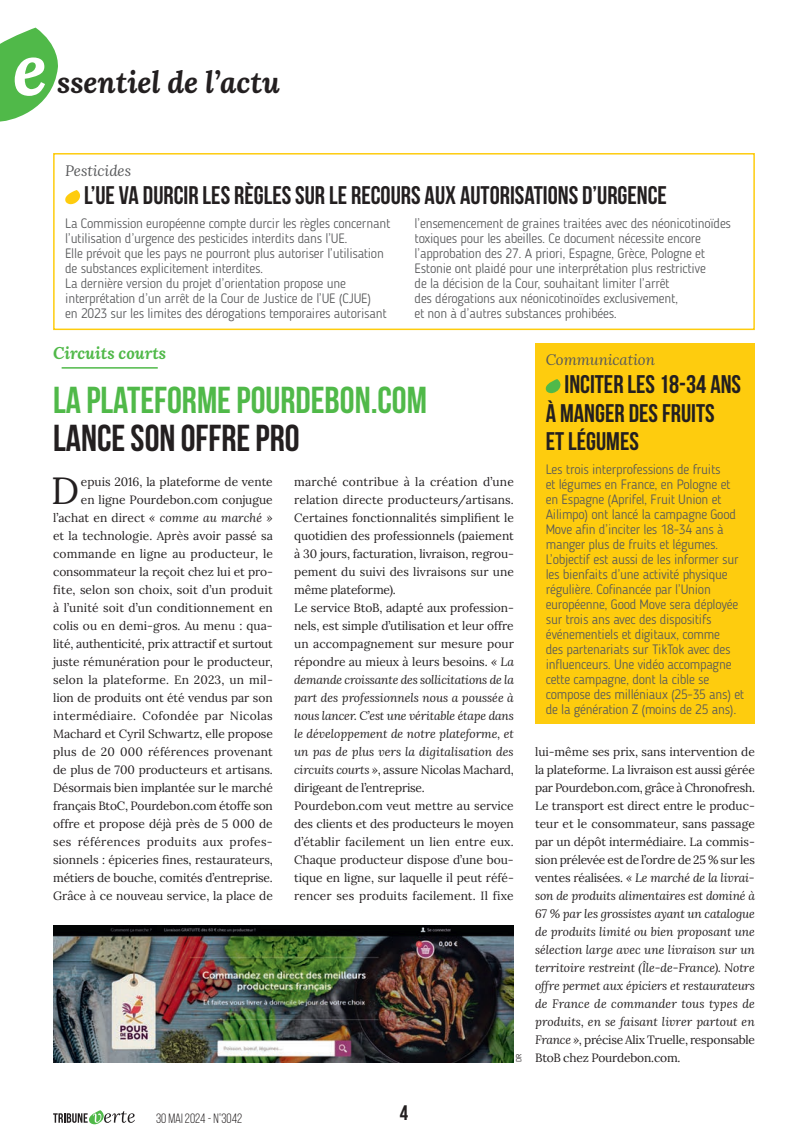
<style>
.page{position:relative;width:808px;height:1148px;background:#fff}
.page>*{position:absolute;margin:0;border:0;box-sizing:border-box;transform-origin:0 0}
.t1{font:italic 700 73.5px "Lora";color:#fff}
.t2{font:37.65px "Lora";color:#231f20}
.t3{font:700 37.5px "Bebas Neue";color:#50b949}
.t4{font:700 37.5px "Bebas Neue";color:#231f20}
.t5{font:italic 700 30px "Lora";letter-spacing:-.005em;color:#231f20}
.t6{font:700 25.5px/28.5px "Bebas Neue";color:#231f20}
.t7{font:700 21px "Bebas Neue";color:#231f20}
.t8{font:italic 700 16.5px "Lora";color:#50b949}
.t9{font:italic 15px "Lora";letter-spacing:-.005em;color:#57585a}
.t10{font:300 13.5px/15px "Blogger Sans";letter-spacing:-.015em;color:#57585a}
.t11{font:13.5px "Bebas Neue";color:#231f20}
.t12{font:12px/18px "Lora";color:#231f20;text-align:right}
.t13{font:italic 12px/18px "Lora";letter-spacing:.005em;color:#231f20;text-align:justify}
.t14{font:300 7.5px "Blogger Sans";color:#231f20}
.s1{font-style:italic}
.s2{font-style:normal}
</style>
<div class="page">
<svg style="left:65px;top:190px;width:15px;height:14px"></svg>
<div style="left:53px;top:153px;width:702px;height:177px;border:2px solid #fecc0e"></div>
<div style="left:535px;top:344px;width:220px;height:380px;background:#fecc0e"></div>
<svg style="left:545px;top:379px;width:16px;height:14px"></svg>
<svg style="left:0;top:28px;width:58px;height:94px"></svg>
<svg style="left:53px;top:1110px;width:82px;height:14px"></svg>
<hr style="left:62px;top:367px;width:96px;height:2px;background:#50b949">
<img style="left:53px;top:926px;width:461px;height:137px">
<h1 class="t1" style="left:13px;top:16px;width:36px">e</h1>
<h3 class="t5" style="left:57px;top:60px;width:224px">ssentiel de l’actu</h3>
<p class="t9" style="left:65px;top:160px;width:67px">Pesticides</p>
<h3 class="t6" style="left:84px;top:181px;width:584px">L’UE VA DURCIR LES RÈGLES SUR LE RECOURS AUX AUTORISATIONS D’URGENCE</h3>
<p class="t10" style="left:65px;top:215px;width:327px">La Commission européenne compte durcir les règles concernant l’utilisation d’urgence des pesticides interdits dans l’UE.<br>Elle prévoit que les pays ne pourront plus autoriser l’utilisation de substances explicitement interdites.<br>La dernière version du projet d’orientation propose une interprétation d’un arrêt de la Cour de Justice de l’UE (CJUE)<br>en 2023 sur les limites des dérogations temporaires autorisant</p>
<p class="t10" style="left:415px;top:215px;width:318px">l’ensemencement de graines traitées avec des néonicotinoïdes toxiques pour les abeilles. Ce document nécessite encore l’approbation des 27. A priori, Espagne, Grèce, Pologne et Estonie ont plaidé pour une interprétation plus restrictive<br>de la décision de la Cour, souhaitant limiter l’arrêt<br>des dérogations aux néonicotinoïdes exclusivement,<br>et non à d’autres substances prohibées.</p>
<p class="t9" style="left:546px;top:349px;width:111px">Communication</p>
<h3 class="t6" style="left:546px;top:370px;width:197px;text-indent:19px">INCITER LES 18-34 ANS<br>À MANGER DES FRUITS<br>ET LÉGUMES</h3>
<p class="t10" style="left:546px;top:461px;width:200px">Les trois interprofessions de fruits<br>et légumes en France, en Pologne et en Espagne (Aprifel, Fruit Union et Ailimpo) ont lancé la campagne Good Move afin d’inciter les 18-34 ans à manger plus de fruits et légumes.<br>L’objectif est aussi de les informer sur les bienfaits d’une activité physique régulière. Cofinancée par l’Union européenne, Good Move sera déployée sur trois ans avec des dispositifs événementiels et digitaux, comme<br>des partenariats sur TikTok avec des influenceurs. Une vidéo accompagne cette campagne, dont la cible se compose des milléniaux (25-35 ans) et de la génération Z (moins de 25 ans).</p>
<h3 class="t8" style="left:53px;top:341px;width:115px">Circuits courts</h3>
<h3 class="t3" style="left:53px;top:380px;width:375px">LA PLATEFORME POURDEBON.COM</h3>
<h3 class="t4" style="left:53px;top:417px;width:248px">LANCE SON OFFRE PRO</h3>
<h2 class="t2" style="left:51px;top:462px;width:30px">D</h2>
<p class="t12" style="left:53px;top:472px;width:221px">epuis 2016, la plateforme de vente<br>en ligne Pourdebon.com conjugue l’achat en direct <span class="s1">« comme au marché » </span>et la technologie. Après avoir passé sa commande en ligne au producteur, le consommateur la reçoit chez lui et pro&shy;fite, selon son choix, soit d’un produit à l’unité soit d’un conditionnement en colis ou en demi-gros. Au menu : qua&shy;lité, authenticité, prix attractif et surtout juste rémunération pour le producteur, selon la plateforme. En 2023, un mil&shy;lion de produits ont été vendus par son intermédiaire. Cofondée par Nicolas Machard et Cyril Schwartz, elle propose plus de 20 000 références provenant de plus de 700 producteurs et artisans.<br>Désormais bien implantée sur le marché français BtoC, Pourdebon.com étoffe son offre et propose déjà près de 5 000 de ses références produits aux profes&shy;sionnels : épiceries fines, restaurateurs, métiers de bouche, comités d’entreprise.<br>Grâce à ce nouveau service, la place de</p>
<p class="t12" style="left:294px;top:472px;width:221px;text-align:left">marché contribue à la création d’une relation directe producteurs/artisans.<br>Certaines fonctionnalités simplifient le quotidien des professionnels (paiement à 30 jours, facturation, livraison, regrou&shy;pement du suivi des livraisons sur une même plateforme).<br>Le service BtoB, adapté aux profession&shy;nels, est simple d’utilisation et leur offre un accompagnement sur mesure pour répondre au mieux à leurs besoins. <span class="s1">« La demande croissante des sollicitations de la part des professionnels nous a poussée à nous lancer. C’est une véritable étape dans le développement de notre plateforme, et un pas de plus vers la digitalisation des circuits courts »</span>, assure Nicolas Machard, dirigeant de l’entreprise.<br>Pourdebon.com veut mettre au service des clients et des producteurs le moyen d’établir facilement un lien entre eux.<br>Chaque producteur dispose d’une bou&shy;tique en ligne, sur laquelle il peut réfé&shy;rencer ses produits facilement. Il fixe</p>
<p class="t13" style="left:535px;top:742px;width:221px"><span class="s2">lui-même ses prix, sans intervention de la plateforme. La livraison est aussi gérée par Pourdebon.com, grâce à Chronofresh.<br>Le transport est direct entre le produc&shy;teur et le consommateur, sans passage par un dépôt intermédiaire. La commis&shy;sion prélevée est de l’ordre de 25 % sur les ventes réalisées.</span> « Le marché de la livrai&shy;son de produits alimentaires est dominé à 67 % par les grossistes ayant un catalogue de produits limité ou bien proposant une sélection large avec une livraison sur un territoire restreint (Île-de-France). Notre offre permet aux épiciers et restaurateurs de France de commander tous types de produits, en se faisant livrer partout en France », <span class="s2">précise Alix Truelle, responsable</span></p>
<p class="t11" style="left:156px;top:1111px;width:88px">30 MAI 2024 - N°3042</p>
<h3 class="t7" style="left:400px;top:1101px;width:10px">4</h3>
<p class="t14" style="left:514px;top:1062px;width:10px;rotate:-90deg">DR</p>
<p class="t12" style="left:535px;top:1048px;width:147px">BtoB chez Pourdebon.com.</p>
</div>
